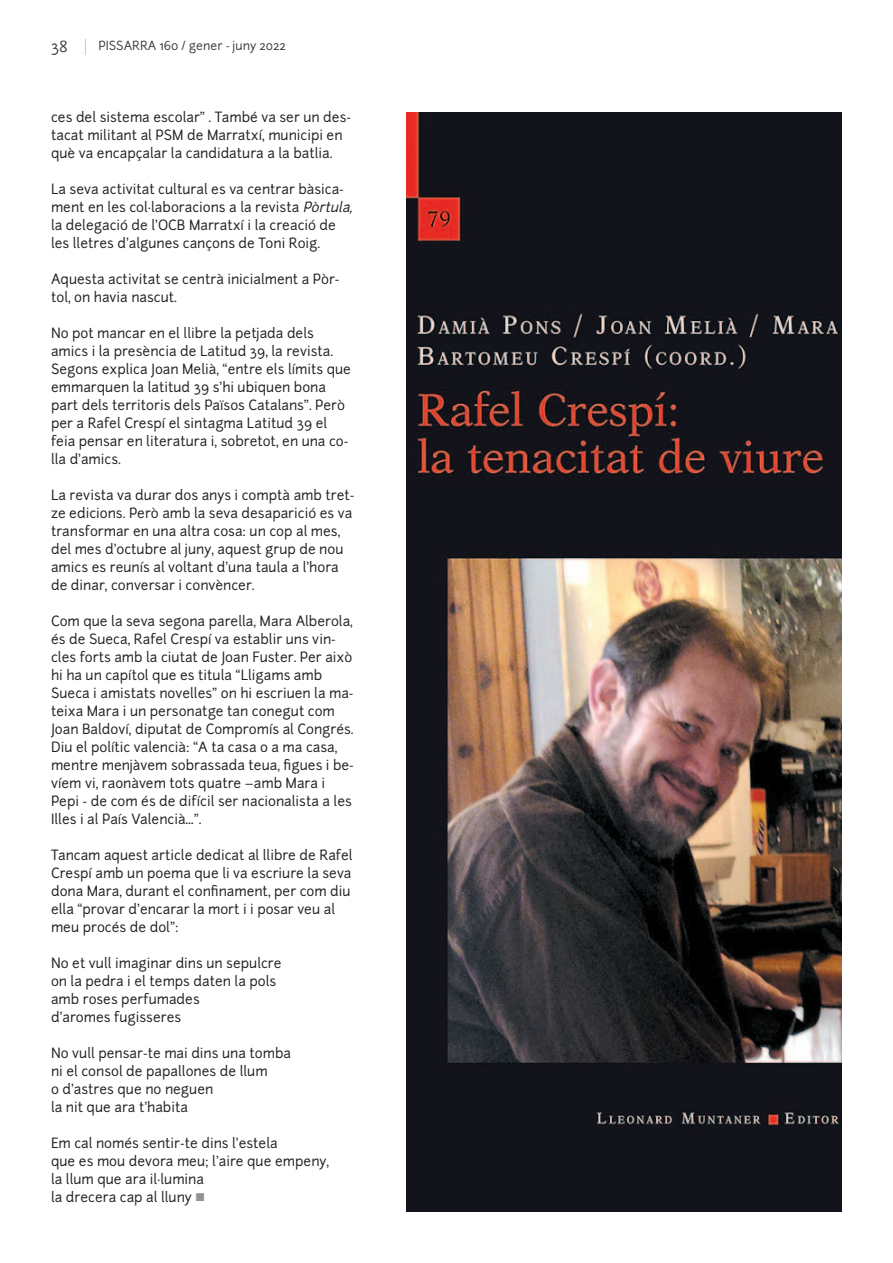
<style>
.page{position:relative;width:893px;height:1263px;background:#fff}
.page>*{position:absolute;margin:0;border:0;box-sizing:border-box;transform-origin:0 0}
.t1{font:15px "Junction";color:#423f3d}
.t2{font:13.5px/18px "Junction";color:#231f20}
.t3{font:12px "Junction";color:#423f3d}
.s1{font-style:italic}
.s2{color:#959291}
</style>
<div class="page">
<svg style="left:85px;top:39px;width:1px;height:16px"></svg>
<img style="left:407px;top:112px;width:435px;height:1100px">
<p class="t1" style="left:51px;top:40px;width:18px">38</p>
<p class="t3" style="left:98px;top:40px;width:189px">PISSARRA 160 / gener - juny 2022</p>
<p class="t2" style="left:51px;top:109px;width:302px">ces del sistema escolar” . També va ser un des&shy;tacat militant al PSM de Marratxí, municipi en què va encapçalar la candidatura a la batlia.</p>
<p class="t2" style="left:51px;top:181px;width:306px">La seva activitat cultural es va centrar bàsica&shy;ment en les col·laboracions a la revista <span class="s1">Pòrtula, </span>la delegació de l’OCB Marratxí i la creació de les lletres d’algunes cançons de Toni Roig.</p>
<p class="t2" style="left:51px;top:271px;width:290px">Aquesta activitat se centrà inicialment a Pòr&shy;tol, on havia nascut.</p>
<p class="t2" style="left:51px;top:325px;width:301px">No pot mancar en el llibre la petjada dels amics i la presència de Latitud 39, la revista.<br>Segons explica Joan Melià, “entre els límits que emmarquen la latitud 39 s’hi ubiquen bona part dels territoris dels Països Catalans”. Però per a Rafel Crespí el sintagma Latitud 39 el feia pensar en literatura i, sobretot, en una co&shy;lla d’amics.</p>
<p class="t2" style="left:51px;top:487px;width:305px">La revista va durar dos anys i comptà amb tret&shy;ze edicions. Però amb la seva desaparició es va transformar en una altra cosa: un cop al mes, del mes d’octubre al juny, aquest grup de nou amics es reunís al voltant d’una taula a l’hora de dinar, conversar i convèncer.</p>
<p class="t2" style="left:51px;top:613px;width:304px">Com que la seva segona parella, Mara Alberola, és de Sueca, Rafel Crespí va establir uns vin&shy;cles forts amb la ciutat de Joan Fuster. Per això hi ha un capítol que es titula “Lligams amb Sueca i amistats novelles” on hi escriuen la ma&shy;teixa Mara i un personatge tan conegut com Joan Baldoví, diputat de Compromís al Congrés.<br>Diu el polític valencià: “A ta casa o a ma casa, mentre menjàvem sobrassada teua, figues i be&shy;víem vi, raonàvem tots quatre –amb Mara i Pepi - de com és de difícil ser nacionalista a les Illes i al País Valencià…”.</p>
<p class="t2" style="left:51px;top:847px;width:303px">Tancam aquest article dedicat al llibre de Rafel Crespí amb un poema que li va escriure la seva dona Mara, durant el confinament, per com diu ella “provar d’encarar la mort i i posar veu al meu procés de dol”:</p>
<p class="t2" style="left:51px;top:955px;width:232px">No et vull imaginar dins un sepulcre on la pedra i el temps daten la pols amb roses perfumades<br>d’aromes fugisseres</p>
<p class="t2" style="left:51px;top:1045px;width:241px">No vull pensar-te mai dins una tomba ni el consol de papallones de llum<br>o d’astres que no neguen<br>la nit que ara t’habita</p>
<p class="t2" style="left:51px;top:1135px;width:280px">Em cal només sentir-te dins l’estela<br>que es mou devora meu; l’aire que empeny, la llum que ara il·lumina<br>la drecera cap al lluny <span class="s2">■</span></p>
</div>
